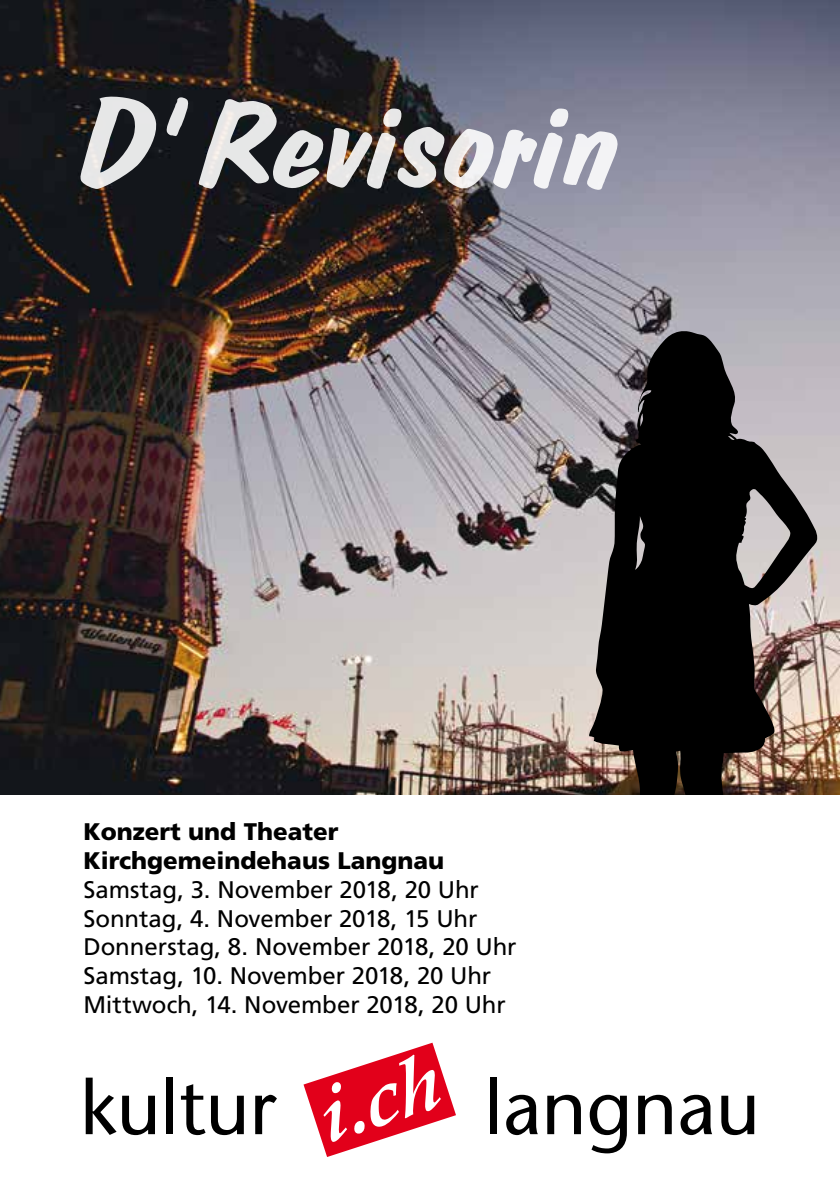
<style>
.page{position:relative;width:840px;height:1191px;background:#fff}
.page>*{position:absolute;margin:0;border:0;box-sizing:border-box;transform-origin:0 0}
.t1{font:124px "Colonia Brush";color:#fff}
.t2{font:italic 700 78.6px "Palatino";color:#fff}
.t3{font:76.8px "Stone Sans";color:#000}
.t4{font:24px/28.8px "Frutiger LT Std";letter-spacing:-.005em;color:#000}
.t5{font:900 24px/28.8px "Frutiger LT Std";color:#000}
</style>
<div class="page">
<img style="left:0;top:0;width:839px;height:794px">
<svg style="left:303px;top:1042px;width:153px;height:115px"></svg>
<svg style="left:588px;top:331px;width:228px;height:463px;background:#4b4645"></svg>
<h1 class="t1" style="left:74px;top:69px;width:542px">D’ Revisorin</h1>
<p class="t5" style="left:83px;top:817px;width:362px">Konzert und Theater<br>Kirchgemeindehaus Langnau</p>
<p class="t4" style="left:83px;top:875px;width:434px">Samstag, 3. November 2018, 20 Uhr Sonntag, 4. November 2018, 15 Uhr Donnerstag, 8. November 2018, 20 Uhr Samstag, 10. November 2018, 20 Uhr Mittwoch, 14. November 2018, 20 Uhr</p>
<h3 class="t3" style="left:80px;top:1060px;width:198px">kultur</h3>
<h2 class="t2" style="left:303px;top:1071px;width:126px;rotate:-18deg">i.ch</h2>
<h3 class="t3" style="left:484px;top:1060px;width:276px">langnau</h3>
</div>
